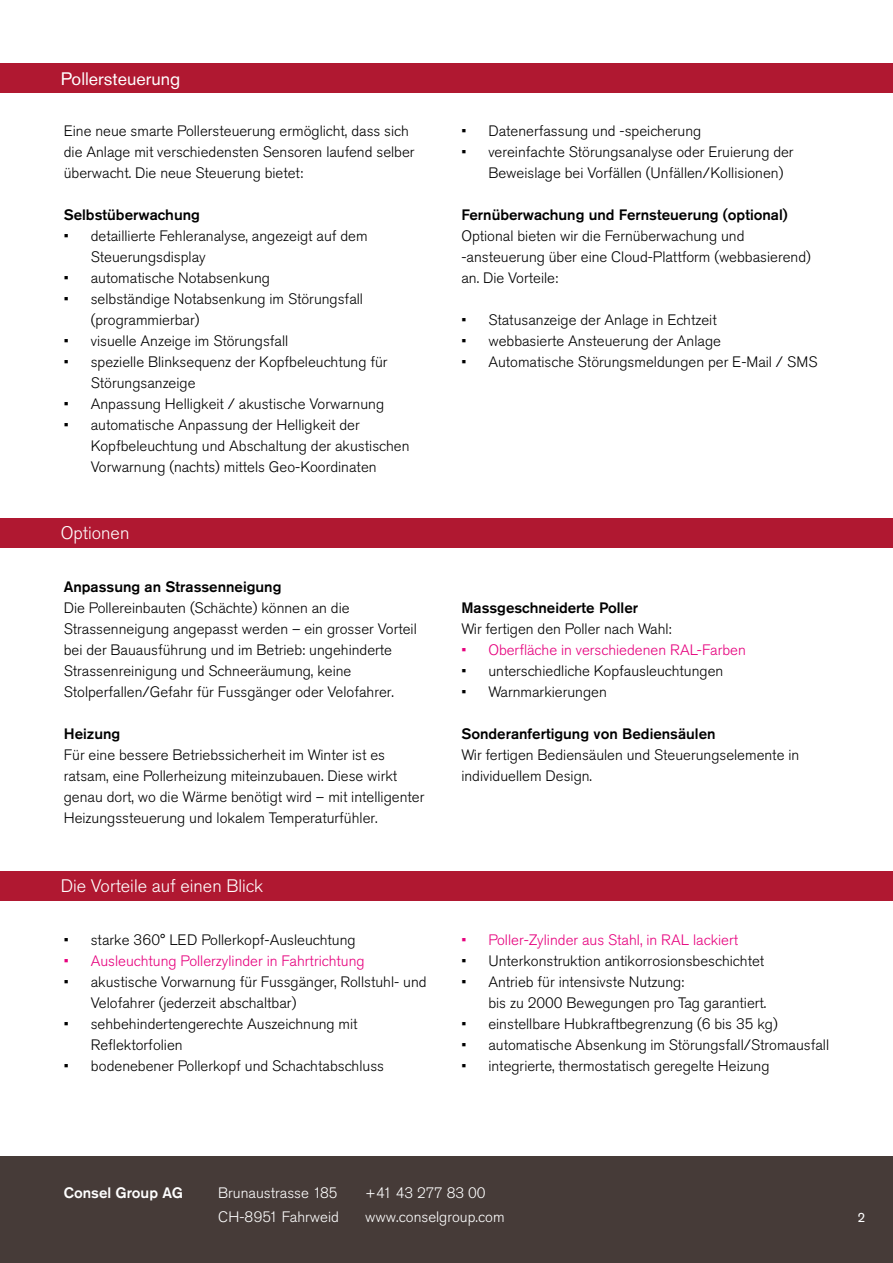
<style>
.page{position:relative;width:893px;height:1263px;background:#fff}
.page>*{position:absolute;margin:0;border:0;box-sizing:border-box;transform-origin:0 0}
.t1{font:300 18px "Akzidenz Grotesk Std";color:#fff}
.t2{font:18px "Akzidenz Grotesk Std";color:#fff}
.t3{font:300 15px/21px "Akzidenz Grotesk Std";color:#000}
.t4{font:500 15px "Akzidenz Grotesk Std";color:#000}
.t5{font:300 15px "Akzidenz Grotesk Std";color:#e6007d}
.t6{font:300 15px/24.5px "Akzidenz Grotesk Std";color:#fff}
.t7{font:500 15px "Akzidenz Grotesk Std";color:#fff}
.t8{font:13.5px "Akzidenz Grotesk Std";color:#fff}
</style>
<div class="page">
<div style="left:0;top:1157px;width:893px;height:106px;background:#463b38"></div>
<div style="left:0;top:64px;width:893px;height:29px;background:#b01831"></div>
<div style="left:0;top:518px;width:893px;height:29px;background:#b01831"></div>
<div style="left:0;top:871px;width:893px;height:29px;background:#b01831"></div>
<p class="t2" style="left:61px;top:68px;width:121px">Pollersteuerung</p>
<p class="t3" style="left:64px;top:120px;width:352px">Eine neue smarte Pollersteuerung ermöglicht, dass sich die Anlage mit verschiedensten Sensoren laufend selber überwacht. Die neue Steuerung bietet:</p>
<p class="t4" style="left:64px;top:205px;width:138px">Selbstüberwachung</p>
<p class="t3" style="left:91px;top:225px;width:278px;text-indent:-27px">• detaillierte Fehleranalyse, angezeigt auf dem<br>Steuerungsdisplay</p>
<p class="t3" style="left:64px;top:267px;width:208px">• automatische Notabsenkung</p>
<p class="t3" style="left:91px;top:288px;width:274px;text-indent:-27px">• selbständige Notabsenkung im Störungsfall (programmierbar)</p>
<p class="t3" style="left:64px;top:330px;width:226px">• visuelle Anzeige im Störungsfall</p>
<p class="t3" style="left:91px;top:351px;width:298px;text-indent:-27px">• spezielle Blinksequenz der Kopfbeleuchtung für<br>Störungsanzeige</p>
<p class="t3" style="left:64px;top:393px;width:322px">• Anpassung Helligkeit / akustische Vorwarnung</p>
<p class="t3" style="left:91px;top:414px;width:320px;text-indent:-27px">• automatische Anpassung der Helligkeit der<br>Kopfbeleuchtung und Abschaltung der akustischen<br>Vorwarnung (nachts) mittels Geo-Koordinaten</p>
<p class="t1" style="left:61px;top:522px;width:70px">Optionen</p>
<p class="t4" style="left:64px;top:577px;width:219px">Anpassung an Strassenneigung</p>
<p class="t3" style="left:64px;top:597px;width:355px">Die Pollereinbauten (Schächte) können an die Strassenneigung angepasst werden – ein grosser Vorteil bei der Bauausführung und im Betrieb: ungehinderte Strassenreinigung und Schneeräumung, keine Stolperfallen/Gefahr für Fussgänger oder Velofahrer.</p>
<p class="t4" style="left:64px;top:724px;width:58px">Heizung</p>
<p class="t3" style="left:64px;top:744px;width:362px">Für eine bessere Betriebssicherheit im Winter ist es ratsam, eine Pollerheizung miteinzubauen. Diese wirkt genau dort, wo die Wärme benötigt wird – mit intelligenter Heizungssteuerung und lokalem Temperaturfühler.</p>
<p class="t1" style="left:61px;top:875px;width:204px">Die Vorteile auf einen Blick</p>
<p class="t3" style="left:64px;top:929px;width:293px">• starke 360° LED Pollerkopf-Ausleuchtung</p>
<p class="t5" style="left:64px;top:952px;width:302px">• Ausleuchtung Pollerzylinder in Fahrtrichtung</p>
<p class="t3" style="left:91px;top:971px;width:337px;text-indent:-27px">• akustische Vorwarnung für Fussgänger, Rollstuhl- und<br>Velofahrer (jederzeit abschaltbar)</p>
<p class="t3" style="left:91px;top:1013px;width:268px;text-indent:-27px">• sehbehindertengerechte Auszeichnung mit<br>Reflektorfolien</p>
<p class="t3" style="left:64px;top:1055px;width:322px">• bodenebener Pollerkopf und Schachtabschluss</p>
<p class="t3" style="left:461px;top:120px;width:241px">• Datenerfassung und -speicherung</p>
<p class="t3" style="left:488px;top:141px;width:307px;text-indent:-27px">• vereinfachte Störungsanalyse oder Eruierung der<br>Beweislage bei Vorfällen (Unfällen/Kollisionen)</p>
<p class="t4" style="left:461px;top:205px;width:328px">Fernüberwachung und Fernsteuerung (optional)</p>
<p class="t3" style="left:461px;top:225px;width:351px">Optional bieten wir die Fernüberwachung und -ansteuerung über eine Cloud-Plattform (webbasierend) an. Die Vorteile:</p>
<p class="t3" style="left:461px;top:309px;width:257px">• Statusanzeige der Anlage in Echtzeit</p>
<p class="t3" style="left:461px;top:330px;width:261px">• webbasierte Ansteuerung der Anlage</p>
<p class="t3" style="left:461px;top:351px;width:358px">• Automatische Störungsmeldungen per E-Mail / SMS</p>
<p class="t4" style="left:461px;top:598px;width:178px">Massgeschneiderte Poller</p>
<p class="t3" style="left:461px;top:618px;width:212px">Wir fertigen den Poller nach Wahl:</p>
<p class="t5" style="left:461px;top:641px;width:286px">• Oberfläche in verschiedenen RAL-Farben</p>
<p class="t3" style="left:461px;top:660px;width:263px">• unterschiedliche Kopfausleuchtungen</p>
<p class="t3" style="left:461px;top:681px;width:147px">• Warnmarkierungen</p>
<p class="t4" style="left:461px;top:724px;width:256px">Sonderanfertigung von Bediensäulen</p>
<p class="t3" style="left:461px;top:744px;width:339px">Wir fertigen Bediensäulen und Steuerungselemente in individuellem Design.</p>
<p class="t5" style="left:461px;top:931px;width:278px">• Poller-Zylinder aus Stahl, in RAL lackiert</p>
<p class="t3" style="left:461px;top:950px;width:304px">• Unterkonstruktion antikorrosionsbeschichtet</p>
<p class="t3" style="left:488px;top:971px;width:279px;text-indent:-27px">• Antrieb für intensivste Nutzung:<br>bis zu 2000 Bewegungen pro Tag garantiert.</p>
<p class="t3" style="left:461px;top:1013px;width:318px">• einstellbare Hubkraftbegrenzung (6 bis 35 kg)</p>
<p class="t3" style="left:461px;top:1034px;width:369px">• automatische Absenkung im Störungsfall/Stromausfall</p>
<p class="t3" style="left:461px;top:1055px;width:310px">• integrierte, thermostatisch geregelte Heizung</p>
<p class="t7" style="left:64px;top:1183px;width:121px">Consel Group AG</p>
<p class="t6" style="left:218px;top:1180px;width:122px">Brunaustrasse 185<br>CH-8951 Fahrweid</p>
<p class="t6" style="left:365px;top:1180px;width:141px">+41 43 277 83 00 www.conselgroup.com</p>
<p class="t8" style="left:857px;top:1209px;width:9px">2</p>
</div>
